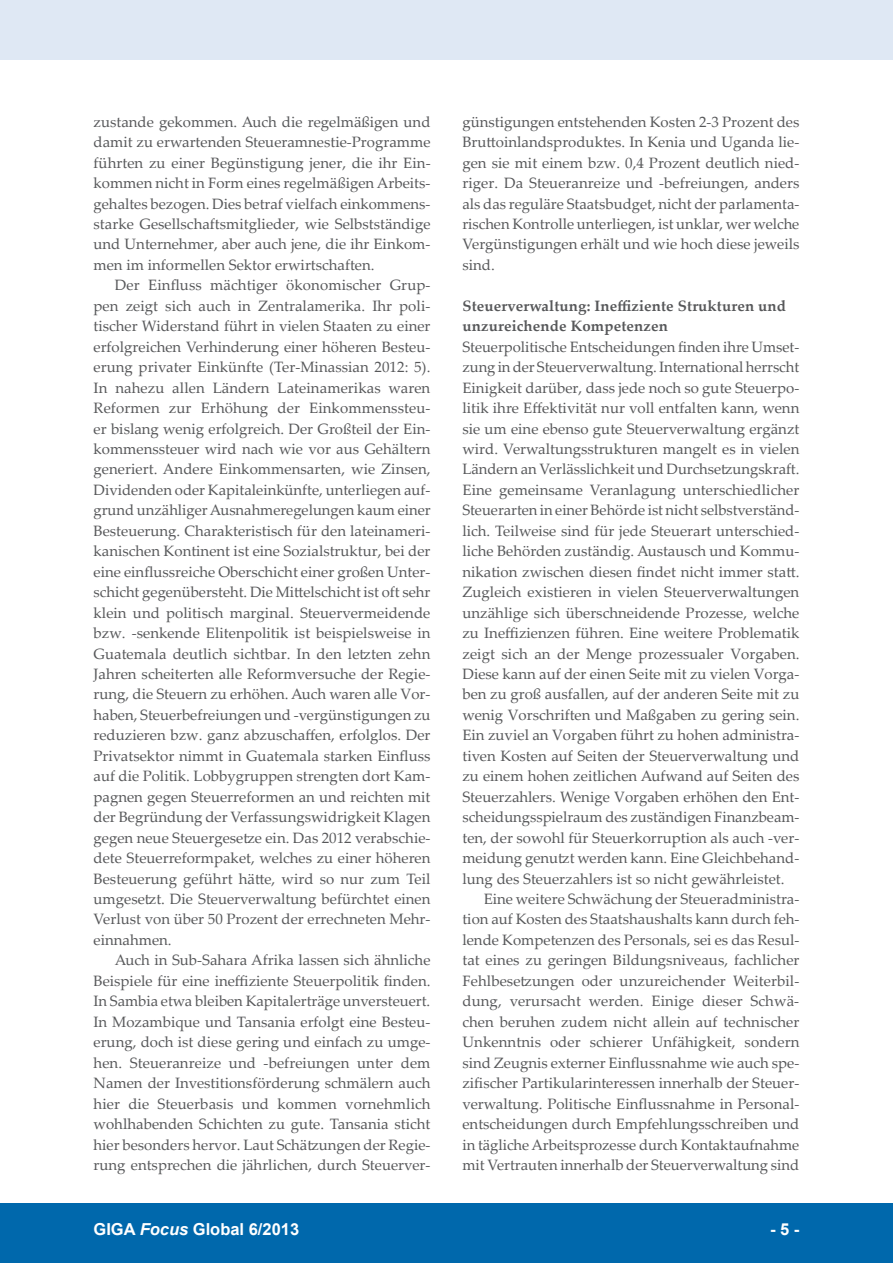
<style>
.page{position:relative;width:893px;height:1263px;background:#fff}
.page>*{position:absolute;margin:0;border:0;box-sizing:border-box;transform-origin:0 0}
.t1{font:700 16.5px "Arial";color:#fff}
.t2{font:15px/20.4px "Palatino Linotype";color:#57585a;text-align:justify}
.t3{font:700 15px/20.4px "Palatino Linotype";letter-spacing:.01em;color:#57585a}
.s1{font-style:italic}
</style>
<div class="page">
<div style="left:0;top:1203px;width:893px;height:60px;background:#0068ac"></div>
<div style="left:0;top:0;width:893px;height:60px;background:#dfe8f4"></div>
<p class="t2" style="left:94px;top:111px;width:339px">zustande gekommen. Auch die regelmäßigen und damit zu erwartenden Steueramnestie-Programme führten zu einer Begünstigung jener, die ihr Ein&shy;kommen nicht in Form eines regelmäßigen Arbeits&shy;gehaltes bezogen. Dies betraf vielfach einkommens&shy;starke Gesellschaftsmitglieder, wie Selbstständige und Unternehmer, aber auch jene, die ihr Einkom&shy;men im informellen Sektor erwirtschaften.</p>
<p class="t2" style="left:94px;top:274px;width:339px;text-indent:21px">Der Einfluss mächtiger ökonomischer Grup&shy;pen zeigt sich auch in Zentralamerika. Ihr poli&shy;tischer Widerstand führt in vielen Staaten zu einer erfolgreichen Verhinderung einer höheren Besteu&shy;erung privater Einkünfte (Ter-Minassian 2012: 5).<br>In nahezu allen Ländern Lateinamerikas waren Reformen zur Erhöhung der Einkommenssteu&shy;er bislang wenig erfolgreich. Der Großteil der Ein&shy;kommenssteuer wird nach wie vor aus Gehältern generiert. Andere Einkommensarten, wie Zinsen, Dividenden oder Kapitaleinkünfte, unterliegen auf&shy;grund unzähliger Ausnahmeregelungen kaum einer Besteuerung. Charakteristisch für den lateinameri&shy;kanischen Kontinent ist eine Sozialstruktur, bei der eine einflussreiche Oberschicht einer großen Unter&shy;schicht gegenübersteht. Die Mittelschicht ist oft sehr klein und politisch marginal. Steuervermeidende bzw. -senkende Elitenpolitik ist beispielsweise in Guatemala deutlich sichtbar. In den letzten zehn Jahren scheiterten alle Reformversuche der Regie&shy;rung, die Steuern zu erhöhen. Auch waren alle Vor&shy;haben, Steuerbefreiungen und -vergünstigungen zu reduzieren bzw. ganz abzuschaffen, erfolglos. Der Privatsektor nimmt in Guatemala starken Einfluss auf die Politik. Lobbygruppen strengten dort Kam&shy;pagnen gegen Steuerreformen an und reichten mit der Begründung der Verfassungswidrigkeit Klagen gegen neue Steuergesetze ein. Das 2012 verabschie&shy;dete Steuerreformpaket, welches zu einer höheren Besteuerung geführt hätte, wird so nur zum Teil umgesetzt. Die Steuerverwaltung befürchtet einen Verlust von über 50 Prozent der errechneten Mehr&shy;einnahmen.</p>
<p class="t2" style="left:94px;top:949px;width:339px;text-indent:21px">Auch in Sub-Sahara Afrika lassen sich ähnliche Beispiele für eine ineffiziente Steuerpolitik finden.<br>In Sambia etwa bleiben Kapitalerträge unversteuert.<br>In Mozambique und Tansania erfolgt eine Besteu&shy;erung, doch ist diese gering und einfach zu umge&shy;hen. Steueranreize und -befreiungen unter dem Namen der Investitionsförderung schmälern auch hier die Steuerbasis und kommen vornehmlich wohlhabenden Schichten zu gute. Tansania sticht hier besonders hervor. Laut Schätzungen der Regie&shy;rung entsprechen die jährlichen, durch Steuerver-</p>
<p class="t2" style="left:462px;top:111px;width:339px">günstigungen entstehenden Kosten 2-3 Prozent des Bruttoinlandsproduktes. In Kenia und Uganda lie&shy;gen sie mit einem bzw. 0,4 Prozent deutlich nied&shy;riger. Da Steueranreize und -befreiungen, anders als das reguläre Staatsbudget, nicht der parlamenta&shy;rischen Kontrolle unterliegen, ist unklar, wer welche Vergünstigungen erhält und wie hoch diese jeweils sind.</p>
<p class="t3" style="left:462px;top:295px;width:325px">Steuerverwaltung: Ineffiziente Strukturen und unzureichende Kompetenzen</p>
<p class="t2" style="left:462px;top:336px;width:339px">Steuerpolitische Entscheidungen finden ihre Umset&shy;zung in der Steuerverwaltung. International herrscht Einigkeit darüber, dass jede noch so gute Steuerpo&shy;litik ihre Effektivität nur voll entfalten kann, wenn sie um eine ebenso gute Steuerverwaltung ergänzt wird. Verwaltungsstrukturen mangelt es in vielen Ländern an Verlässlichkeit und Durchsetzungskraft.<br>Eine gemeinsame Veranlagung unterschiedlicher Steuerarten in einer Behörde ist nicht selbstverständ&shy;lich. Teilweise sind für jede Steuerart unterschied&shy;liche Behörden zuständig. Austausch und Kommu&shy;nikation zwischen diesen findet nicht immer statt.<br>Zugleich existieren in vielen Steuerverwaltungen unzählige sich überschneidende Prozesse, welche zu Ineffizienzen führen. Eine weitere Problematik zeigt sich an der Menge prozessualer Vorgaben.<br>Diese kann auf der einen Seite mit zu vielen Vorga&shy;ben zu groß ausfallen, auf der anderen Seite mit zu wenig Vorschriften und Maßgaben zu gering sein.<br>Ein zuviel an Vorgaben führt zu hohen administra&shy;tiven Kosten auf Seiten der Steuerverwaltung und zu einem hohen zeitlichen Aufwand auf Seiten des Steuerzahlers. Wenige Vorgaben erhöhen den Ent&shy;scheidungsspielraum des zuständigen Finanzbeam&shy;ten, der sowohl für Steuerkorruption als auch -ver&shy;meidung genutzt werden kann. Eine Gleichbehand&shy;lung des Steuerzahlers ist so nicht gewährleistet.</p>
<p class="t2" style="left:462px;top:888px;width:339px;text-indent:21px">Eine weitere Schwächung der Steueradministra&shy;tion auf Kosten des Staatshaushalts kann durch feh&shy;lende Kompetenzen des Personals, sei es das Resul&shy;tat eines zu geringen Bildungsniveaus, fachlicher Fehlbesetzungen oder unzureichender Weiterbil&shy;dung, verursacht werden. Einige dieser Schwä&shy;chen beruhen zudem nicht allein auf technischer Unkenntnis oder schierer Unfähigkeit, sondern sind Zeugnis externer Einflussnahme wie auch spe&shy;zifischer Partikularinteressen innerhalb der Steuer&shy;verwaltung. Politische Einflussnahme in Personal&shy;entscheidungen durch Empfehlungsschreiben und in tägliche Arbeitsprozesse durch Kontaktaufnahme mit Vertrauten innerhalb der Steuerverwaltung sind</p>
<p class="t1" style="left:94px;top:1218px;width:207px">GIGA <span class="s1">Focus</span> Global 6/2013</p>
<p class="t1" style="left:770px;top:1218px;width:31px">- 5 -</p>
</div>
